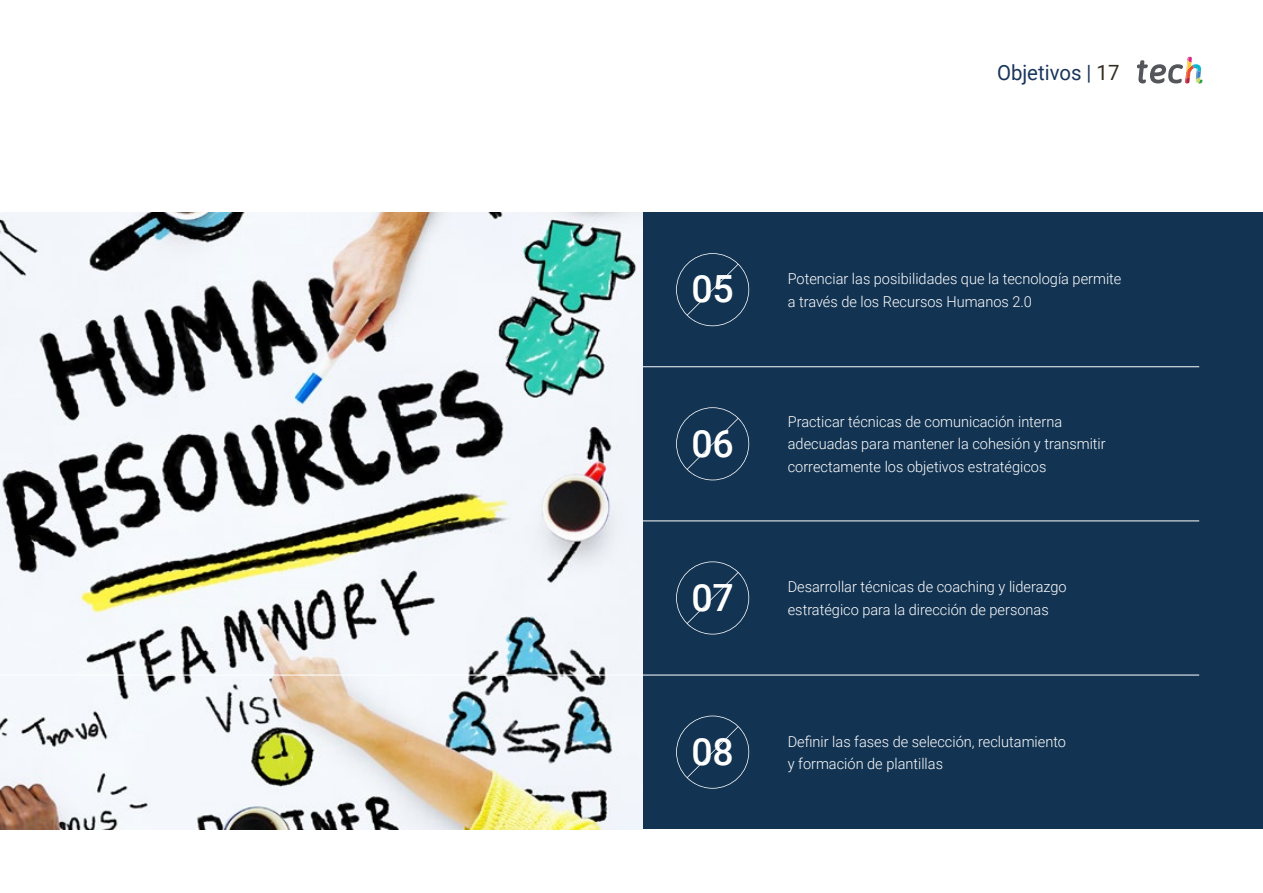
<style>
.page{position:relative;width:1263px;height:893px;background:#fff}
.page>*{position:absolute;margin:0;border:0;box-sizing:border-box;transform-origin:0 0}
.t1{font:500 37.5px "Roboto";color:#fff}
.t2{font:21px "Roboto";color:#1a355c}
.t3{font:300 15px/22.5px "Roboto";color:#fff}
.s1{color:#312e20}
</style>
<div class="page">
<div style="left:642px;top:213px;width:621px;height:616px;background:#123352"></div>
<svg style="left:676px;top:253px;width:73px;height:73px"></svg>
<svg style="left:676px;top:407px;width:73px;height:73px"></svg>
<svg style="left:1137px;top:57px;width:65px;height:27px"></svg>
<hr style="left:0;top:366px;width:1199px;height:1px;background:#fff">
<hr style="left:0;top:521px;width:1199px;height:1px;background:#fff">
<img style="left:0;top:213px;width:642px;height:616px">
<hr style="left:0;top:675px;width:1199px;height:1px;background:#fff">
<svg style="left:676px;top:561px;width:73px;height:73px"></svg>
<svg style="left:676px;top:716px;width:73px;height:73px"></svg>
<h2 class="t2" style="left:997px;top:57px;width:124px">Objetivos | <span class="s1">17</span></h2>
<h1 class="t1" style="left:691px;top:263px;width:44px">05</h1>
<p class="t3" style="left:788px;top:267px;width:335px">Potenciar las posibilidades que la tecnología permite</p>
<p class="t3" style="left:788px;top:289px;width:246px">a través de los Recursos Humanos 2.0</p>
<h1 class="t1" style="left:691px;top:417px;width:44px">06</h1>
<p class="t3" style="left:788px;top:410px;width:319px">Practicar técnicas de comunicación interna adecuadas para mantener la cohesión y transmitir correctamente los objetivos estratégicos</p>
<h1 class="t1" style="left:691px;top:571px;width:44px">07</h1>
<p class="t3" style="left:788px;top:575px;width:280px">Desarrollar técnicas de coaching y liderazgo</p>
<p class="t3" style="left:788px;top:598px;width:262px">estratégico para la dirección de personas</p>
<h1 class="t1" style="left:691px;top:725px;width:44px">08</h1>
<p class="t3" style="left:788px;top:729px;width:280px">Definir las fases de selección, reclutamiento</p>
<p class="t3" style="left:788px;top:752px;width:157px">y formación de plantillas</p>
</div>
